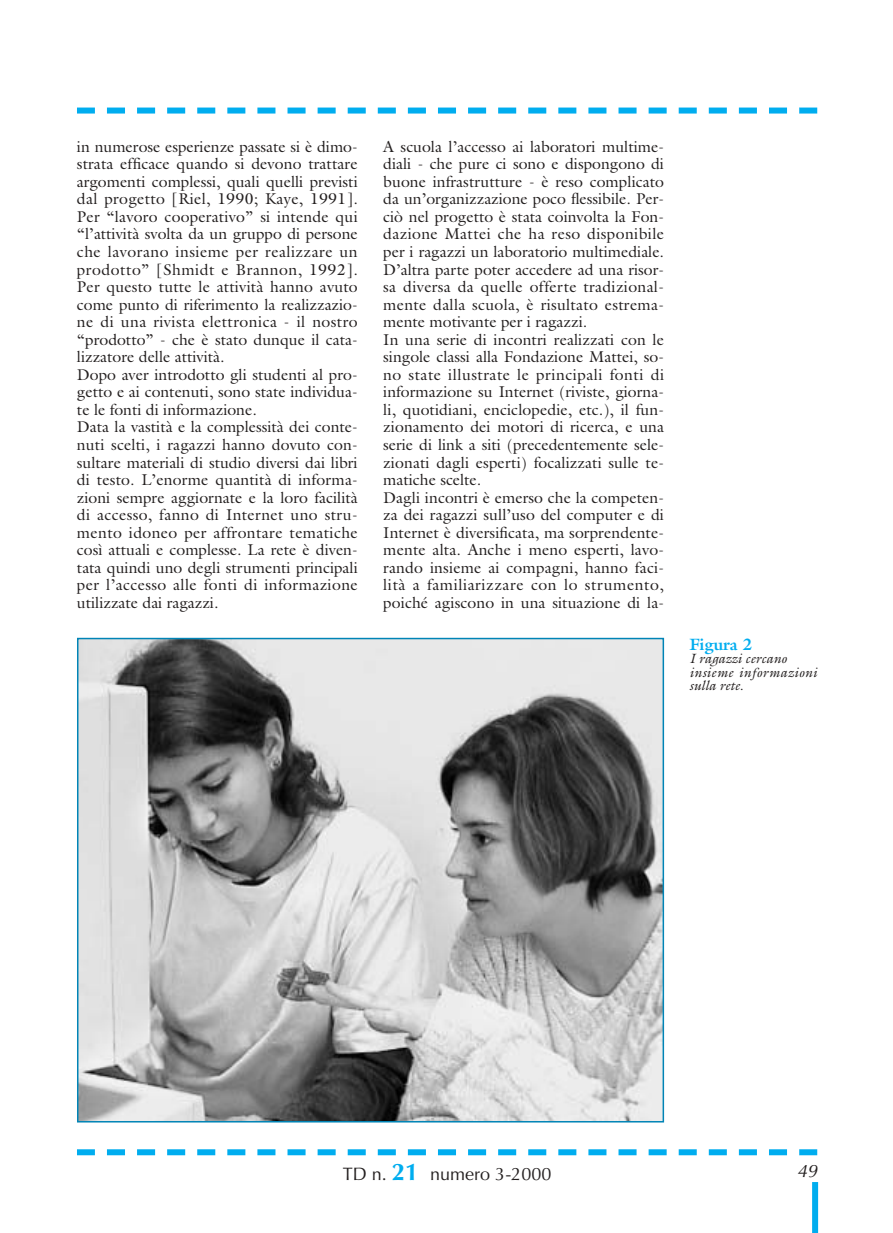
<style>
.page{position:relative;width:893px;height:1233px;background:#fff}
.page>*{position:absolute;margin:0;border:0;box-sizing:border-box;transform-origin:0 0}
.t1{font:18px "Optima";color:#231f1f}
.t2{font:italic 18px "Optima";color:#231f1f}
.t3{font:700 16.5px "Galliard";letter-spacing:-.01em;color:#00adef}
.t4{font:15.75px/17.5px "Galliard";letter-spacing:.005em;color:#231f1f}
.t5{font:italic 13.5px/13.5px "Galliard";color:#231f1f}
.s1{font-weight:700;font-size:24px;color:#00adef}
</style>
<div class="page">
<div style="left:812px;top:1182px;width:6px;height:51px;background:#00adef"></div>
<svg style="left:107px;top:1149px;width:680px;height:6px"></svg>
<div style="left:77px;top:1149px;width:18px;height:6px;background:#00adef"></div>
<div style="left:799px;top:1149px;width:18px;height:6px;background:#00adef"></div>
<svg style="left:107px;top:108px;width:680px;height:6px"></svg>
<div style="left:77px;top:108px;width:18px;height:6px;background:#00adef"></div>
<div style="left:799px;top:108px;width:18px;height:6px;background:#00adef"></div>
<img style="left:80px;top:641px;width:581px;height:479px">
<div style="left:77px;top:638px;width:587px;height:485px;border:2px solid #0084b6"></div>
<p class="t4" style="left:77px;top:139px;width:282px">in numerose esperienze passate si è dimo&shy;strata efficace quando si devono trattare argomenti complessi, quali quelli previsti dal progetto [Riel, 1990; Kaye, 1991].<br>Per “lavoro cooperativo” si intende qui “l’attività svolta da un gruppo di persone che lavorano insieme per realizzare un prodotto” [Shmidt e Brannon, 1992].<br>Per questo tutte le attività hanno avuto come punto di riferimento la realizzazio&shy;ne di una rivista elettronica - il nostro “prodotto” - che è stato dunque il cata&shy;lizzatore delle attività.<br>Dopo aver introdotto gli studenti al pro&shy;getto e ai contenuti, sono state individua&shy;te le fonti di informazione.<br>Data la vastità e la complessità dei conte&shy;nuti scelti, i ragazzi hanno dovuto con&shy;sultare materiali di studio diversi dai libri di testo. L’enorme quantità di informa&shy;zioni sempre aggiornate e la loro facilità di accesso, fanno di Internet uno stru&shy;mento idoneo per affrontare tematiche così attuali e complesse. La rete è diven&shy;tata quindi uno degli strumenti principali per l’accesso alle fonti di informazione utilizzate dai ragazzi.</p>
<p class="t4" style="left:383px;top:139px;width:282px">A scuola l’accesso ai laboratori multime&shy;diali - che pure ci sono e dispongono di buone infrastrutture - è reso complicato da un’organizzazione poco flessibile. Per&shy;ciò nel progetto è stata coinvolta la Fon&shy;dazione Mattei che ha reso disponibile per i ragazzi un laboratorio multimediale.<br>D’altra parte poter accedere ad una risor&shy;sa diversa da quelle offerte tradizional&shy;mente dalla scuola, è risultato estrema&shy;mente motivante per i ragazzi.<br>In una serie di incontri realizzati con le singole classi alla Fondazione Mattei, so&shy;no state illustrate le principali fonti di informazione su Internet (riviste, giorna&shy;li, quotidiani, enciclopedie, etc.), il fun&shy;zionamento dei motori di ricerca, e una serie di link a siti (precedentemente sele&shy;zionati dagli esperti) focalizzati sulle te&shy;matiche scelte.<br>Dagli incontri è emerso che la competen&shy;za dei ragazzi sull’uso del computer e di Internet è diversificata, ma sorprendente&shy;mente alta. Anche i meno esperti, lavo&shy;rando insieme ai compagni, hanno faci&shy;lità a familiarizzare con lo strumento, poiché agiscono in una situazione di la-</p>
<p class="t3" style="left:689px;top:638px;width:64px">Figura 2</p>
<p class="t5" style="left:689px;top:653px;width:129px">I ragazzi cercano insieme informazioni sulla rete.</p>
<p class="t1" style="left:343px;top:1167px;width:210px">TD n. <span class="s1">21</span> numero 3-2000</p>
<p class="t2" style="left:797px;top:1164px;width:22px">49</p>
</div>
